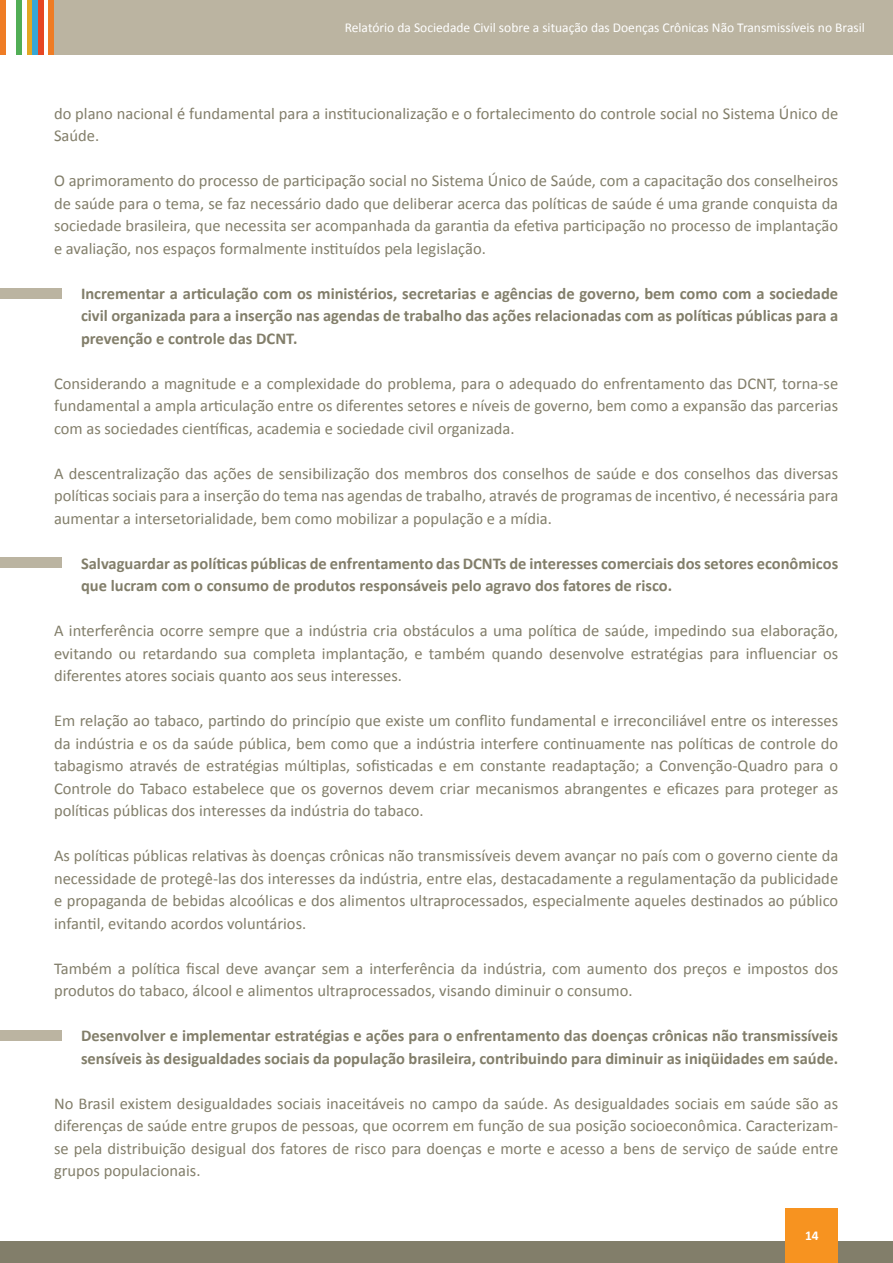
<style>
.page{position:relative;width:893px;height:1263px;background:#fff}
.page>*{position:absolute;margin:0;border:0;box-sizing:border-box;transform-origin:0 0}
.t1{font:16.5px/22.5px "Calibri";color:#827e6a;text-align:justify}
.t2{font:700 16.5px/22.5px "Calibri";color:#827e6a;text-align:justify}
.t3{font:13.5px "Calibri";color:#fff}
.t4{font:700 13.5px "Calibri";color:#fff}
.s1{font-family:"Minion Pro";font-size:18px;color:#231f20}
</style>
<div class="page">
<div style="left:54px;top:0;width:839px;height:54px;background:#bbb4a1"></div>
<div style="left:0;top:0;width:5px;height:54px;background:#ef7c25"></div>
<div style="left:27px;top:0;width:5px;height:54px;background:#e3a723"></div>
<div style="left:32px;top:0;width:6px;height:54px;background:#37a7d5"></div>
<div style="left:38px;top:0;width:5px;height:54px;background:#e64624"></div>
<div style="left:16px;top:0;width:6px;height:54px;background:#51ae56"></div>
<div style="left:49px;top:0;width:5px;height:54px;background:#ef7c25"></div>
<div style="left:0;top:1242px;width:893px;height:21px;background:#827e6a"></div>
<div style="left:786px;top:1209px;width:52px;height:54px;background:#f79320"></div>
<div style="left:0;top:288px;width:61px;height:11px;background:#bbb4a1"></div>
<div style="left:0;top:558px;width:61px;height:10px;background:#bbb4a1"></div>
<div style="left:0;top:1030px;width:61px;height:11px;background:#bbb4a1"></div>
<p class="t3" style="left:345px;top:18px;width:522px">Relatório da Sociedade Civil sobre a situação das Doenças Crônicas Não Transmissíveis no Brasil</p>
<p class="t1" style="left:54px;top:101px;width:786px">do plano nacional é fundamental para a institucionalização e o fortalecimento do controle social no Sistema Único de<br>Saúde.</p>
<p class="t1" style="left:54px;top:169px;width:786px">O aprimoramento do processo de participação social no Sistema Único de Saúde, com a capacitação dos conselheiros de saúde para o tema, se faz necessário dado que deliberar acerca das políticas de saúde é uma grande conquista da sociedade brasileira, que necessita ser acompanhada da garantia da efetiva participação no processo de implantação e avaliação, nos espaços formalmente instituídos pela legislação.</p>
<p class="t2" style="left:81px;top:281px;width:759px;text-indent:-27px"><span class="s1">•</span> Incrementar a articulação com os ministérios, secretarias e agências de governo, bem como com a sociedade civil organizada para a inserção nas agendas de trabalho das ações relacionadas com as políticas públicas para a prevenção e controle das DCNT.</p>
<p class="t1" style="left:54px;top:372px;width:786px">Considerando a magnitude e a complexidade do problema, para o adequado do enfrentamento das DCNT, torna-se fundamental a ampla articulação entre os diferentes setores e níveis de governo, bem como a expansão das parcerias com as sociedades científicas, academia e sociedade civil organizada.</p>
<p class="t1" style="left:54px;top:462px;width:786px">A descentralização das ações de sensibilização dos membros dos conselhos de saúde e dos conselhos das diversas políticas sociais para a inserção do tema nas agendas de trabalho, através de programas de incentivo, é necessária para aumentar a intersetorialidade, bem como mobilizar a população e a mídia.</p>
<p class="t2" style="left:81px;top:551px;width:759px;text-indent:-27px"><span class="s1">•</span> Salvaguardar as políticas públicas de enfrentamento das DCNTs de interesses comerciais dos setores econômicos que lucram com o consumo de produtos responsáveis pelo agravo dos fatores de risco.</p>
<p class="t1" style="left:54px;top:619px;width:786px">A interferência ocorre sempre que a indústria cria obstáculos a uma política de saúde, impedindo sua elaboração, evitando ou retardando sua completa implantação, e também quando desenvolve estratégias para influenciar os diferentes atores sociais quanto aos seus interesses.</p>
<p class="t1" style="left:54px;top:709px;width:786px">Em relação ao tabaco, partindo do princípio que existe um conflito fundamental e irreconciliável entre os interesses da indústria e os da saúde pública, bem como que a indústria interfere continuamente nas políticas de controle do tabagismo através de estratégias múltiplas, sofisticadas e em constante readaptação; a Convenção-Quadro para o Controle do Tabaco estabelece que os governos devem criar mecanismos abrangentes e eficazes para proteger as políticas públicas dos interesses da indústria do tabaco.</p>
<p class="t1" style="left:54px;top:844px;width:786px">As políticas públicas relativas às doenças crônicas não transmissíveis devem avançar no país com o governo ciente da necessidade de protegê-las dos interesses da indústria, entre elas, destacadamente a regulamentação da publicidade e propaganda de bebidas alcoólicas e dos alimentos ultraprocessados, especialmente aqueles destinados ao público infantil, evitando acordos voluntários.</p>
<p class="t1" style="left:54px;top:957px;width:786px">Também a política fiscal deve avançar sem a interferência da indústria, com aumento dos preços e impostos dos produtos do tabaco, álcool e alimentos ultraprocessados, visando diminuir o consumo.</p>
<p class="t2" style="left:54px;top:1024px;width:786px;text-align:right"><span class="s1">•</span> Desenvolver e implementar estratégias e ações para o enfrentamento das doenças crônicas não transmissíveis sensíveis às desigualdades sociais da população brasileira, contribuindo para diminuir as iniqüidades em saúde.</p>
<p class="t1" style="left:54px;top:1091px;width:786px">No Brasil existem desigualdades sociais inaceitáveis no campo da saúde. As desigualdades sociais em saúde são as diferenças de saúde entre grupos de pessoas, que ocorrem em função de sua posição socioeconômica. Caracterizam&shy;se pela distribuição desigual dos fatores de risco para doenças e morte e acesso a bens de serviço de saúde entre grupos populacionais.</p>
<p class="t4" style="left:805px;top:1226px;width:15px">14</p>
</div>
